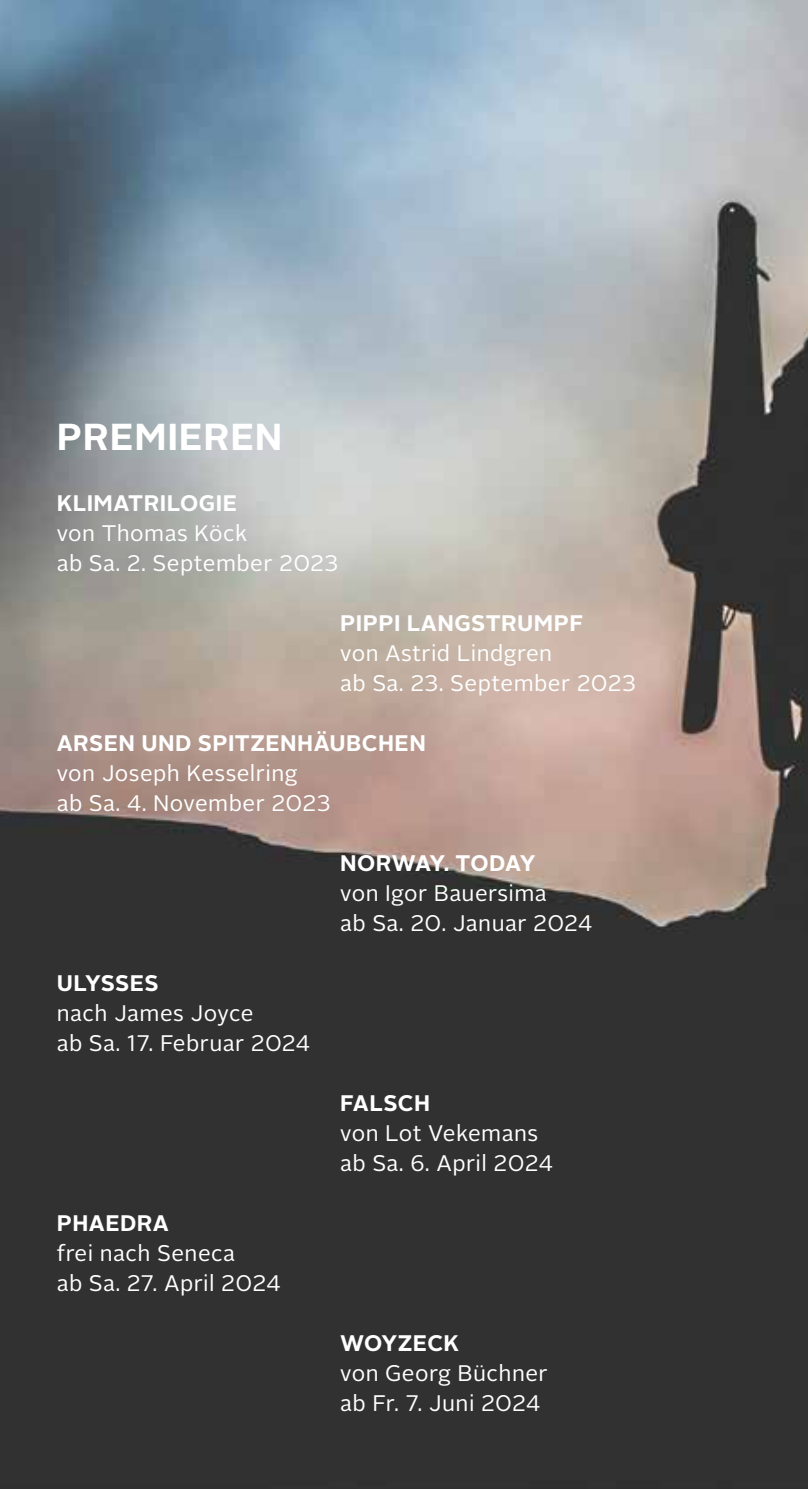
<style>
.page{position:relative;width:808px;height:1489px;background:#fff}
.page>*{position:absolute;margin:0;border:0;box-sizing:border-box;transform-origin:0 0}
.t1{font:700 37.5px "Alright Sans";letter-spacing:.02em;color:#fff}
.t2{font:22.5px/30px "Alright Sans";letter-spacing:.02em;color:#fff}
.t3{font:700 22.5px "Alright Sans";letter-spacing:.02em;color:#fff}
.t4{font:700 22.5px "Alright Sans";letter-spacing:-.005em;color:#fff}
</style>
<div class="page">
<img style="left:0;top:0;width:808px;height:1488px">
<h1 class="t1" style="left:57px;top:411px;width:227px">PREMIEREN</h1>
<p class="t3" style="left:57px;top:487px;width:182px">KLIMATRILOGIE</p>
<p class="t2" style="left:57px;top:518px;width:283px">von Thomas Köck<br>ab Sa. 2. September 2023</p>
<p class="t3" style="left:340px;top:607px;width:245px">PIPPI LANGSTRUMPF</p>
<p class="t2" style="left:340px;top:638px;width:297px">von Astrid Lindgren<br>ab Sa. 23. September 2023</p>
<p class="t3" style="left:57px;top:727px;width:371px">ARSEN UND SPITZENHÄUBCHEN</p>
<p class="t2" style="left:57px;top:758px;width:275px">von Joseph Kesselring<br>ab Sa. 4. November 2023</p>
<p class="t3" style="left:57px;top:967px;width:104px">ULYSSES</p>
<p class="t2" style="left:57px;top:998px;width:255px">nach James Joyce<br>ab Sa. 17. Februar 2024</p>
<p class="t3" style="left:57px;top:1207px;width:114px">PHAEDRA</p>
<p class="t2" style="left:57px;top:1238px;width:225px">frei nach Seneca<br>ab Sa. 27. April 2024</p>
<p class="t4" style="left:340px;top:847px;width:197px">NORWAY. TODAY</p>
<p class="t2" style="left:340px;top:878px;width:254px">von Igor Bauersima<br>ab Sa. 20. Januar 2024</p>
<p class="t3" style="left:340px;top:1087px;width:91px">FALSCH</p>
<p class="t2" style="left:340px;top:1118px;width:214px">von Lot Vekemans ab Sa. 6. April 2024</p>
<p class="t3" style="left:340px;top:1327px;width:121px">WOYZECK</p>
<p class="t2" style="left:340px;top:1358px;width:209px">von Georg Büchner ab Fr. 7. Juni 2024</p>
</div>
